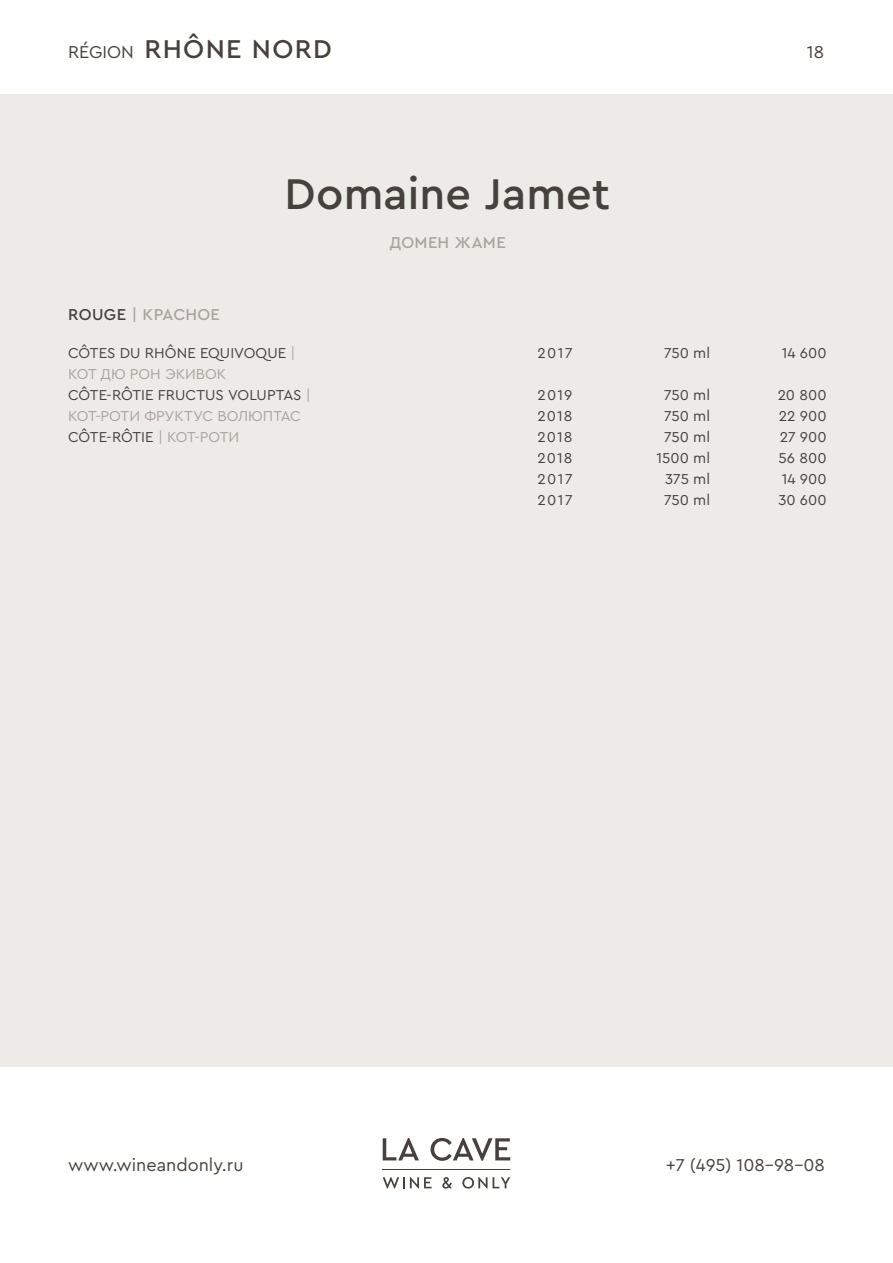
<style>
.page{position:relative;width:893px;height:1263px;background:#fff}
.page>*{position:absolute;margin:0;border:0;box-sizing:border-box;transform-origin:0 0}
.t1{font:500 45px "Cera Pro";letter-spacing:.005em;color:#47413d}
.t2{font:500 27px "Cera Pro";letter-spacing:.05em;color:#47413d}
.t3{font:18px "Cera Pro";color:#47413d}
.t4{font:500 16.5px "Cera Pro";letter-spacing:.02em;color:#aba39e}
.t5{font:15px/21px "Cera Pro";color:#47413d;text-align:justify}
.s1{font-weight:400;font-size:18px}
.s2{color:#47413d}
.s3{color:#aba39e}
</style>
<div class="page">
<div style="left:0;top:94px;width:893px;height:973px;background:#ecebe8"></div>
<svg style="left:383px;top:1138px;width:36px;height:22px"></svg>
<svg style="left:431px;top:1138px;width:79px;height:23px"></svg>
<svg style="left:383px;top:1177px;width:49px;height:11px"></svg>
<svg style="left:442px;top:1177px;width:10px;height:11px"></svg>
<svg style="left:462px;top:1177px;width:48px;height:11px"></svg>
<hr style="left:383px;top:1169px;width:127px;height:1px;background:#47413d">
<h2 class="t2" style="left:68px;top:31px;width:265px"><span class="s1">RÉGION</span> RHÔNE NORD</h2>
<h1 class="t1" style="left:285px;top:164px;width:327px">Domaine Jamet</h1>
<p class="t4" style="left:390px;top:231px;width:117px">ДОМЕН ЖАМЕ</p>
<p class="t4" style="left:68px;top:304px;width:153px"><span class="s2">ROUGE</span> | КРАСНОЕ</p>
<p class="t5" style="left:68px;top:341px;width:244px;text-align:left">CÔTES DU RHÔNE EQUIVOQUE <span class="s3">|<br>КОТ ДЮ РОН ЭКИВОК<br></span>CÔTE-RÔTIE FRUCTUS VOLUPTAS <span class="s3">|<br>КОТ-РОТИ ФРУКТУС ВОЛЮПТАС<br></span>CÔTE-RÔTIE <span class="s3">| КОТ-РОТИ</span></p>
<p class="t5" style="left:537px;top:341px;width:37px">2017</p>
<p class="t5" style="left:537px;top:383px;width:37px">2019<br>2018<br>2018<br>2018<br>2017<br>2017</p>
<p class="t5" style="left:664px;top:341px;width:48px">750 ml</p>
<p class="t5" style="left:656px;top:383px;width:55px;text-align:center">750 ml<br>750 ml<br>750 ml<br>1500 ml<br>375 ml<br>750 ml</p>
<p class="t3" style="left:807px;top:40px;width:19px">18</p>
<p class="t5" style="left:782px;top:341px;width:46px">14 600</p>
<p class="t5" style="left:778px;top:383px;width:50px">20 800<br>22 900<br>27 900<br>56 800<br>14 900<br>30 600</p>
<p class="t3" style="left:68px;top:1152px;width:177px">www.wineandonly.ru</p>
<p class="t3" style="left:666px;top:1152px;width:161px">+7 (495) 108-98-08</p>
</div>
